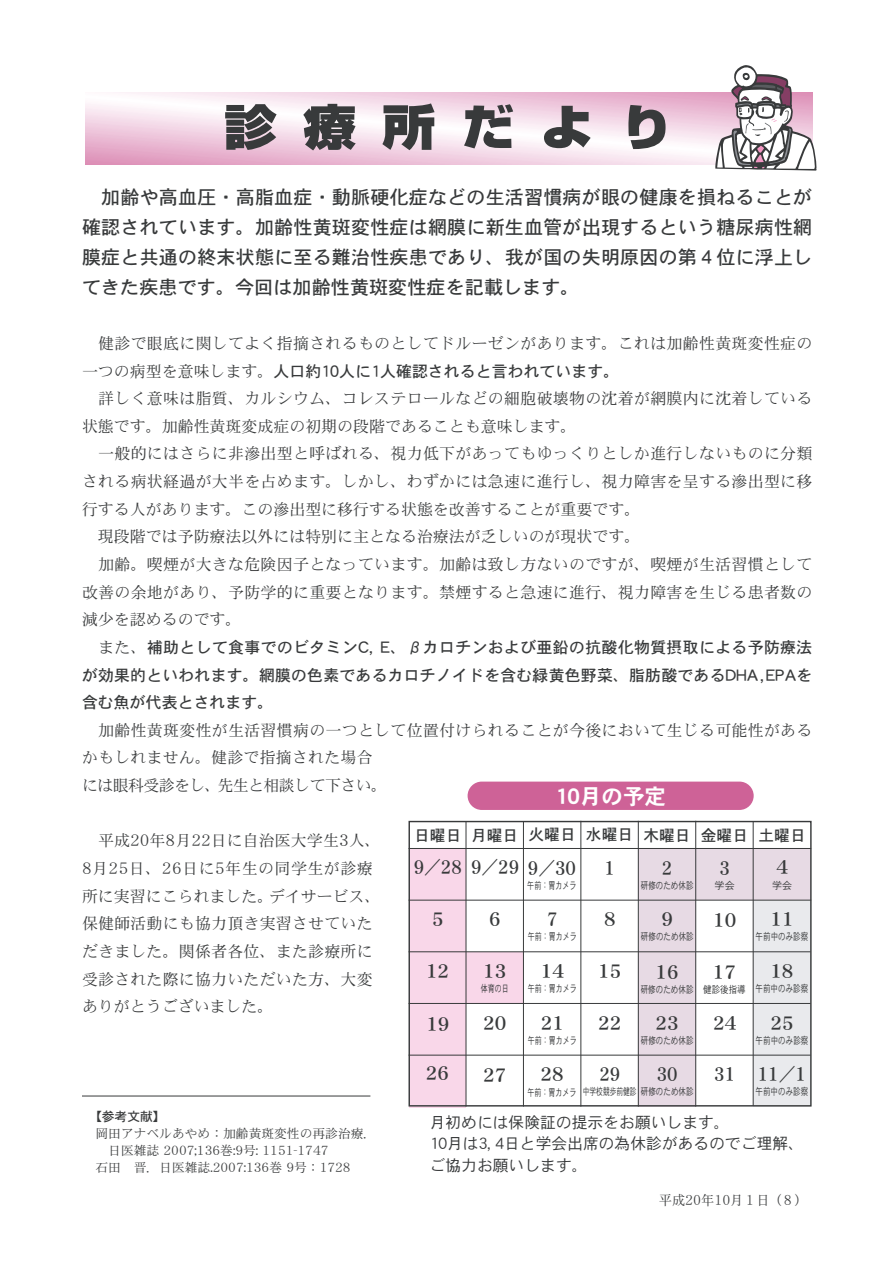
<style>
.page{position:relative;width:893px;height:1263px;background:#fff}
.page>*{position:absolute;margin:0;border:0;box-sizing:border-box;transform-origin:0 0}
.t1{font:900 47.85px "Shin Go";letter-spacing:.49em;color:#383a3b;scale:1.11 1}
.t2{font:21.6px "DFPHS Gothic CID W7";color:#fff}
.t3{font:19.2px/29.7px "DFPHS Gothic CID W5";color:#383a3b;text-align:justify}
.t4{font:18.6px "DFPHS Mincho CID W7";color:#383a3b}
.t5{font:18.6px "DFPHS Mincho CID W7";color:#383a3b;scale:.9 1}
.t6{font:15.9px/27.6px "DFPHS Mincho CID W3";letter-spacing:.02em;color:#383a3b}
.t7{font:15.9px/27.6px "DFPHS Gothic CID W5";color:#383a3b;text-align:justify}
.t8{font:15.9px "DFPHS Mincho CID W3";color:#383a3b}
.t9{font:15.75px/21.6px "DFPHS Gothic CID W3";color:#383a3b}
.t10{font:15.75px "DFPHS Gothic CID W5";color:#383a3b}
.t11{font:13.8px "DFPHS Mincho CID W3";color:#383a3b;scale:.95 1}
.t12{font:12.75px "DFPHS Mincho CID W3";color:#383a3b}
.t13{font:12.75px "DFPHS Gothic CID W5";color:#383a3b}
.t14{font:10.05px "DFPHS Gothic CID W3";color:#383a3b;scale:.75 1}
.t15{font:10.05px "DFPHS Gothic CID W3";color:#383a3b;scale:.7 1}
.t16{font:10.05px "DFPHS Gothic CID W3";color:#383a3b;scale:.67 1}
.t17{font:10.05px "DFPHS Gothic CID W3";color:#383a3b;scale:.85 1}
.t18{font:10.05px "DFPHS Gothic CID W3";color:#383a3b}
.s1{font-family:"DFPHS Mincho CID W3"}
</style>
<div class="page">
<svg style="left:85px;top:96px;width:630px;height:65px"></svg>
<svg style="left:715px;top:65px;width:102px;height:106px"></svg>
<hr style="left:82px;top:1096px;width:288px;height:1px;background:#383a3b">
<div style="left:409px;top:849px;width:57px;height:258px;background:#f9d7e9"></div>
<div style="left:753px;top:849px;width:57px;height:51px;background:#e7dae4"></div>
<div style="left:639px;top:900px;width:56px;height:52px;background:#e7dae4"></div>
<div style="left:466px;top:952px;width:57px;height:51px;background:#f9d7e9"></div>
<div style="left:638px;top:849px;width:57px;height:51px;background:#e7dae4"></div>
<div style="left:696px;top:849px;width:57px;height:51px;background:#e7dae4"></div>
<div style="left:753px;top:900px;width:57px;height:52px;background:#e9eaed"></div>
<div style="left:638px;top:952px;width:58px;height:53px;background:#e7dae4"></div>
<div style="left:638px;top:1003px;width:58px;height:52px;background:#e7dae4"></div>
<div style="left:638px;top:1055px;width:58px;height:52px;background:#e7dae4"></div>
<div style="left:753px;top:1055px;width:57px;height:52px;background:#e9eaed"></div>
<div style="left:467px;top:782px;width:286px;height:28px;background:#ce6297;border-radius:14px"></div>
<div style="left:753px;top:952px;width:57px;height:52px;background:#e9eaed"></div>
<div style="left:753px;top:1004px;width:57px;height:51px;background:#e9eaed"></div>
<hr style="left:408px;top:951px;width:402px;height:1px;background:#383a3b">
<hr style="left:638px;top:821px;width:1px;height:286px;background:#383a3b">
<hr style="left:408px;top:1003px;width:402px;height:1px;background:#383a3b">
<hr style="left:523px;top:822px;width:1px;height:285px;background:#383a3b">
<hr style="left:752px;top:822px;width:1px;height:284px;background:#383a3b">
<hr style="left:695px;top:821px;width:1px;height:286px;background:#383a3b">
<hr style="left:408px;top:1055px;width:402px;height:1px;background:#383a3b">
<hr style="left:580px;top:821px;width:1px;height:286px;background:#383a3b">
<hr style="left:465px;top:822px;width:1px;height:285px;background:#383a3b">
<hr style="left:408px;top:848px;width:403px;height:1px;background:#383a3b">
<hr style="left:408px;top:900px;width:403px;height:1px;background:#383a3b">
<div style="left:408px;top:821px;width:403px;height:286px;border:1px solid #383a3b"></div>
<h1 class="t1" style="left:224px;top:109px;width:406px">診療所だより</h1>
<p class="t3" style="left:82px;top:185px;width:732px;text-indent:19px">加齢や高血圧・高脂血症・動脈硬化症などの生活習慣病が眼の健康を損ねることが確認されています。加齢性黄斑変性症は網膜に新生血管が出現するという糖尿病性網膜症と共通の終末状態に至る難治性疾患であり、我が国の失明原因の第４位に浮上してきた疾患です。今回は加齢性黄斑変性症を記載します。</p>
<p class="t6" style="left:98px;top:331px;width:715px">健診で眼底に関してよく指摘されるものとしてドルーゼンがあります。これは加齢性黄斑変性症の</p>
<p class="t7" style="left:82px;top:359px;width:539px"><span class="s1">一つの病型を意味します。</span>人口約10人に1人確認されると言われています。</p>
<p class="t6" style="left:82px;top:387px;width:732px;text-indent:16px">詳しく意味は脂質、カルシウム、コレステロールなどの細胞破壊物の沈着が網膜内に沈着している状態です。加齢性黄斑変成症の初期の段階であることも意味します。</p>
<p class="t6" style="left:98px;top:442px;width:715px">一般的にはさらに非滲出型と呼ばれる、視力低下があってもゆっくりとしか進行しないものに分類</p>
<p class="t6" style="left:82px;top:469px;width:732px">される病状経過が大半を占めます。しかし、わずかには急速に進行し、視力障害を呈する滲出型に移</p>
<p class="t8" style="left:82px;top:503px;width:560px">行する人があります。この滲出型に移行する状態を改善することが重要です。</p>
<p class="t8" style="left:98px;top:530px;width:544px">現段階では予防療法以外には特別に主となる治療法が乏しいのが現状です。</p>
<p class="t6" style="left:98px;top:552px;width:715px">加齢。喫煙が大きな危険因子となっています。加齢は致し方ないのですが、喫煙が生活習慣として</p>
<p class="t6" style="left:82px;top:580px;width:732px">改善の余地があり、予防学的に重要となります。禁煙すると急速に進行、視力障害を生じる患者数の</p>
<p class="t8" style="left:82px;top:613px;width:161px">減少を認めるのです。</p>
<p class="t7" style="left:82px;top:635px;width:732px;text-indent:16px"><span class="s1">また、</span>補助として食事でのビタミンC, E、βカロチンおよび亜鉛の抗酸化物質摂取による予防療法が効果的といわれます。網膜の色素であるカロチノイドを含む緑黄色野菜、脂肪酸であるDHA, EPAを含む魚が代表とされます。</p>
<p class="t6" style="left:82px;top:718px;width:732px;text-indent:16px">加齢性黄斑変性が生活習慣病の一つとして位置付けられることが今後において生じる可能性があるかもしれません。健診で指摘された場合<br>には眼科受診をし、先生と相談して下さい。</p>
<h2 class="t2" style="left:555px;top:787px;width:112px">10月の予定</h2>
<p class="t10" style="left:414px;top:829px;width:393px">日曜日 月曜日 火曜日 水曜日 木曜日 金曜日 土曜日</p>
<p class="t6" style="left:82px;top:829px;width:300px;text-indent:16px">平成20年8月22日に自治医大学生3人、<br>8月25日、26日に5年生の同学生が診療所に実習にこられました。デイサービス、保健師活動にも協力頂き実習させていただきました。関係者各位、また診療所に受診された際に協力いただいた方、大変ありがとうございました。</p>
<p class="t5" style="left:471px;top:860px;width:55px">9／29</p>
<p class="t5" style="left:414px;top:860px;width:55px">9／28</p>
<p class="t5" style="left:662px;top:861px;width:13px">2</p>
<p class="t14" style="left:640px;top:881px;width:72px">研修のため休診</p>
<p class="t5" style="left:528px;top:861px;width:55px">9／30</p>
<p class="t15" style="left:527px;top:881px;width:72px">午前：胃カメラ</p>
<p class="t4" style="left:776px;top:861px;width:13px">4</p>
<p class="t18" style="left:772px;top:881px;width:22px">学会</p>
<p class="t5" style="left:604px;top:861px;width:13px">1</p>
<p class="t4" style="left:604px;top:912px;width:13px">8</p>
<p class="t5" style="left:719px;top:861px;width:13px">3</p>
<p class="t18" style="left:714px;top:881px;width:22px">学会</p>
<p class="t4" style="left:489px;top:912px;width:13px">6</p>
<p class="t4" style="left:661px;top:912px;width:13px">9</p>
<p class="t14" style="left:641px;top:933px;width:72px">研修のため休診</p>
<p class="t4" style="left:713px;top:913px;width:25px">10</p>
<p class="t4" style="left:770px;top:912px;width:25px">11</p>
<p class="t14" style="left:755px;top:933px;width:72px">午前中のみ診察</p>
<p class="t5" style="left:547px;top:912px;width:13px">7</p>
<p class="t15" style="left:527px;top:932px;width:72px">午前：胃カメラ</p>
<p class="t4" style="left:432px;top:912px;width:13px">5</p>
<p class="t4" style="left:426px;top:964px;width:25px">12</p>
<p class="t4" style="left:541px;top:964px;width:25px">14</p>
<p class="t15" style="left:527px;top:985px;width:72px">午前：胃カメラ</p>
<p class="t4" style="left:483px;top:964px;width:25px">13</p>
<p class="t15" style="left:480px;top:985px;width:42px">体育の日</p>
<p class="t4" style="left:598px;top:964px;width:25px">15</p>
<p class="t4" style="left:770px;top:964px;width:25px">18</p>
<p class="t14" style="left:755px;top:985px;width:72px">午前中のみ診察</p>
<p class="t4" style="left:770px;top:1016px;width:25px">25</p>
<p class="t14" style="left:755px;top:1036px;width:72px">午前中のみ診察</p>
<p class="t4" style="left:655px;top:965px;width:25px">16</p>
<p class="t14" style="left:640px;top:985px;width:72px">研修のため休診</p>
<p class="t4" style="left:713px;top:965px;width:25px">17</p>
<p class="t17" style="left:703px;top:985px;width:52px">健診後指導</p>
<p class="t4" style="left:598px;top:1016px;width:25px">22</p>
<p class="t5" style="left:599px;top:1067px;width:25px">29</p>
<p class="t16" style="left:583px;top:1088px;width:167px">中学校競歩前健診 研修のため休診</p>
<p class="t4" style="left:655px;top:1016px;width:25px">23</p>
<p class="t14" style="left:640px;top:1036px;width:72px">研修のため休診</p>
<p class="t4" style="left:713px;top:1016px;width:25px">24</p>
<p class="t4" style="left:426px;top:1017px;width:25px">19</p>
<p class="t4" style="left:541px;top:1016px;width:25px">21</p>
<p class="t15" style="left:527px;top:1036px;width:72px">午前：胃カメラ</p>
<p class="t4" style="left:483px;top:1016px;width:25px">20</p>
<p class="t4" style="left:426px;top:1066px;width:25px">26</p>
<p class="t5" style="left:656px;top:1067px;width:25px">30</p>
<p class="t5" style="left:714px;top:1067px;width:103px">31 11／1</p>
<p class="t14" style="left:755px;top:1087px;width:82px">午前中のみ診察　</p>
<p class="t4" style="left:540px;top:1067px;width:25px">28</p>
<p class="t15" style="left:527px;top:1088px;width:72px">午前：胃カメラ</p>
<p class="t4" style="left:483px;top:1068px;width:25px">27</p>
<p class="t13" style="left:89px;top:1111px;width:78px">【参考文献】</p>
<p class="t12" style="left:95px;top:1128px;width:282px">岡田アナベルあやめ：加齢黄斑変性の再診治療．</p>
<p class="t12" style="left:108px;top:1145px;width:222px">日医雑誌 2007;136巻:9号: 1151-1747</p>
<p class="t12" style="left:95px;top:1162px;width:257px">石田　晋．日医雑誌.2007:136巻 9号：1728</p>
<p class="t9" style="left:429px;top:1113px;width:376px">月初めには保険証の提示をお願いします。<br>10月は3, 4日と学会出席の為休診があるのでご理解、ご協力お願いします。</p>
<p class="t11" style="left:659px;top:1195px;width:158px">平成20年10月１日（８）</p>
</div>
